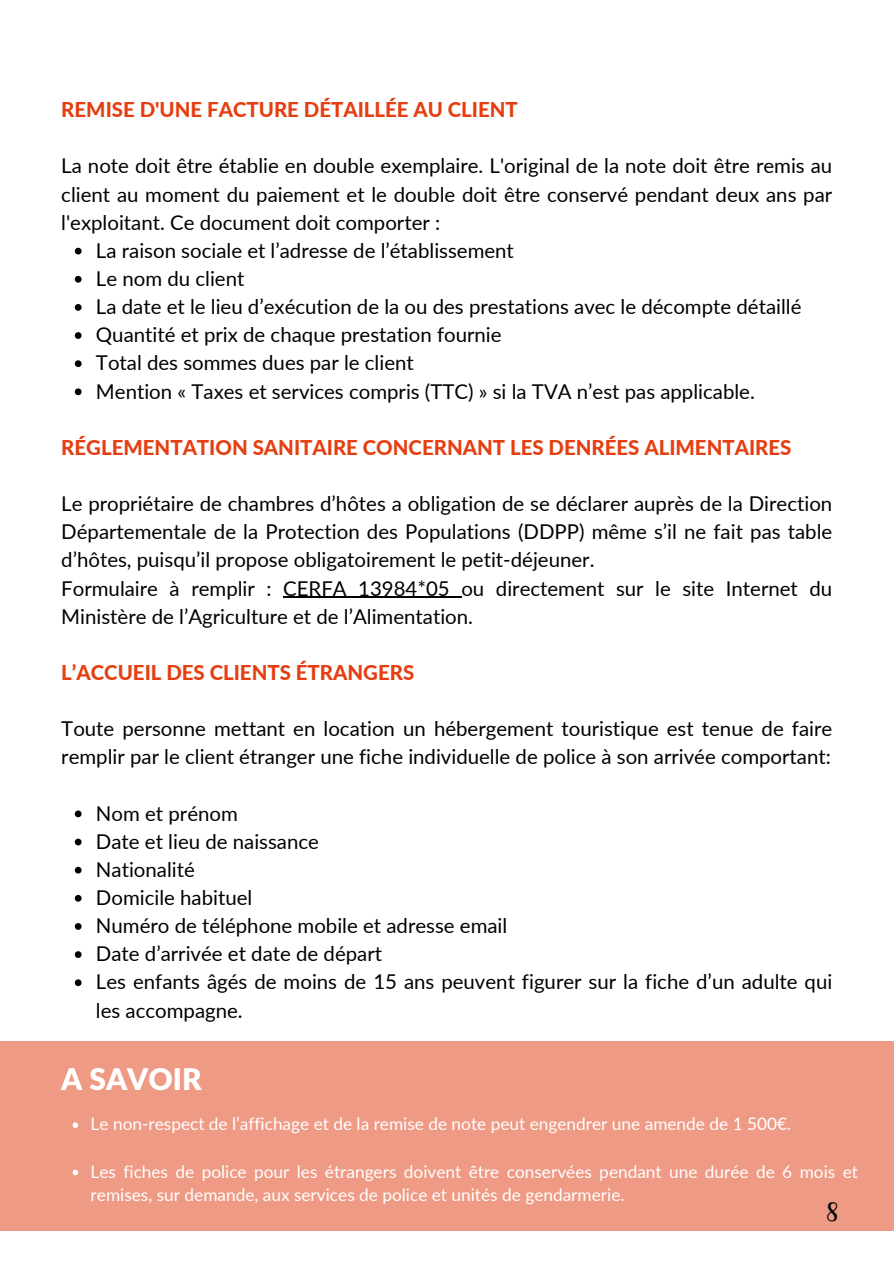
<style>
.page{position:relative;width:894px;height:1264px;background:#fff}
.page>*{position:absolute;margin:0;border:0;box-sizing:border-box;transform-origin:0 0}
.t1{font:36.9px "Very Berry Pro";color:#000}
.t2{font:900 29.85px "Lato Latin";color:#fff}
.t3{font:20.4px/28.2px "Lato";color:#000}
.t4{font:800 20.4px "Lato";color:#e63e10}
.t5{font:17.25px/23.7px "Lato";color:#fff}
</style>
<div class="page">
<svg style="left:75px;top:248px;width:7px;height:6px"></svg>
<svg style="left:75px;top:276px;width:7px;height:7px"></svg>
<svg style="left:75px;top:304px;width:7px;height:7px"></svg>
<svg style="left:75px;top:332px;width:7px;height:7px"></svg>
<svg style="left:75px;top:360px;width:7px;height:7px"></svg>
<svg style="left:75px;top:388px;width:7px;height:7px"></svg>
<hr style="left:283px;top:596px;width:178px;height:2px;background:#000">
<svg style="left:75px;top:810px;width:7px;height:7px"></svg>
<svg style="left:75px;top:838px;width:7px;height:7px"></svg>
<svg style="left:75px;top:866px;width:7px;height:7px"></svg>
<svg style="left:75px;top:895px;width:7px;height:6px"></svg>
<svg style="left:75px;top:923px;width:7px;height:6px"></svg>
<svg style="left:75px;top:951px;width:7px;height:7px"></svg>
<svg style="left:75px;top:979px;width:7px;height:7px"></svg>
<div style="left:0;top:1041px;width:893px;height:189px;background:#ee9a84"></div>
<svg style="left:73px;top:1122px;width:5px;height:5px"></svg>
<svg style="left:73px;top:1169px;width:5px;height:6px"></svg>
<p class="t4" style="left:61px;top:97px;width:458px">REMISE D'UNE FACTURE DÉTAILLÉE AU CLIENT</p>
<p class="t3" style="left:61px;top:151px;width:772px">La note doit être établie en double exemplaire. L'original de la note doit être remis au</p>
<p class="t3" style="left:61px;top:180px;width:772px">client au moment du paiement et le double doit être conservé pendant deux ans par</p>
<p class="t3" style="left:61px;top:208px;width:380px">l'exploitant. Ce document doit comporter :</p>
<p class="t3" style="left:96px;top:236px;width:419px">La raison sociale et l’adresse de l’établissement</p>
<p class="t3" style="left:96px;top:264px;width:150px">Le nom du client</p>
<p class="t3" style="left:96px;top:292px;width:706px">La date et le lieu d’exécution de la ou des prestations avec le décompte détaillé</p>
<p class="t3" style="left:96px;top:320px;width:407px">Quantité et prix de chaque prestation fournie</p>
<p class="t3" style="left:96px;top:348px;width:319px">Total des sommes dues par le client</p>
<p class="t3" style="left:96px;top:376px;width:660px">Mention « Taxes et services compris (TTC) » si la TVA n’est pas applicable.</p>
<p class="t4" style="left:61px;top:434px;width:731px">RÉGLEMENTATION SANITAIRE CONCERNANT LES DENRÉES ALIMENTAIRES</p>
<p class="t3" style="left:61px;top:489px;width:772px">Le propriétaire de chambres d’hôtes a obligation de se déclarer auprès de la Direction Départementale de la Protection des Populations (DDPP) même s’il ne fait pas table d’hôtes, puisqu’il propose obligatoirement le petit-déjeuner.<br>Formulaire à remplir : CERFA 13984*05 ou directement sur le site Internet du Ministère de l’Agriculture et de l’Alimentation.</p>
<p class="t4" style="left:61px;top:659px;width:354px">L’ACCUEIL DES CLIENTS ÉTRANGERS</p>
<p class="t3" style="left:61px;top:714px;width:772px">Toute personne mettant en location un hébergement touristique est tenue de faire remplir par le client étranger une fiche individuelle de police à son arrivée comportant:</p>
<p class="t3" style="left:96px;top:798px;width:737px">Nom et prénom<br>Date et lieu de naissance<br>Nationalité<br>Domicile habituel<br>Numéro de téléphone mobile et adresse email<br>Date d’arrivée et date de départ<br>Les enfants âgés de moins de 15 ans peuvent figurer sur la fiche d’un adulte qui les accompagne.</p>
<h2 class="t2" style="left:61px;top:1066px;width:142px">A SAVOIR</h2>
<p class="t5" style="left:91px;top:1111px;width:701px">Le non-respect de l’affichage et de la remise de note peut engendrer une amende de 1 500€.</p>
<p class="t5" style="left:91px;top:1158px;width:768px">Les fiches de police pour les étrangers doivent être conservées pendant une durée de 6 mois et remises, sur demande, aux services de police et unités de gendarmerie.</p>
<h1 class="t1" style="left:825px;top:1183px;width:15px">8</h1>
</div>
